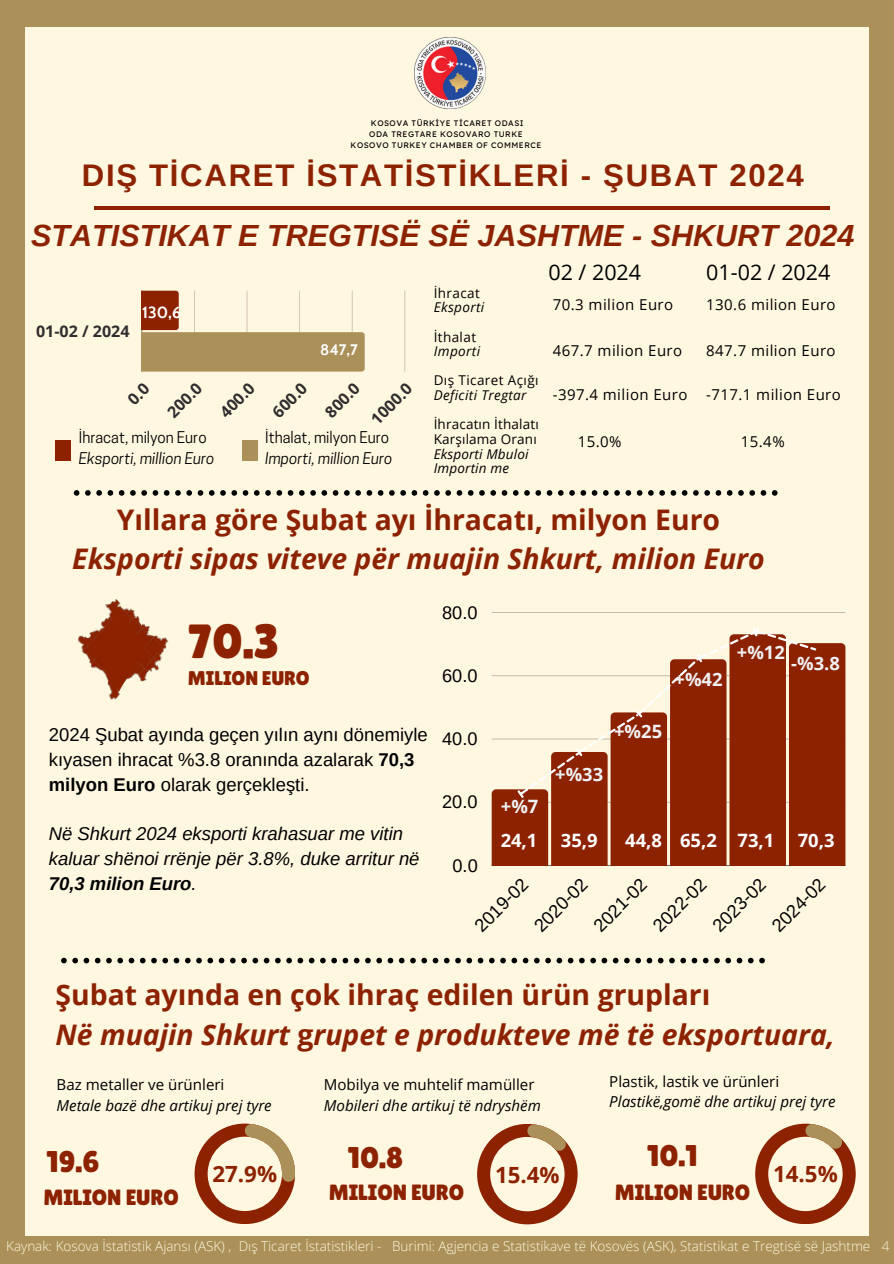
<style>
.page{position:relative;width:894px;height:1264px;background:#fff}
.page>*{position:absolute;margin:0;border:0;box-sizing:border-box;transform-origin:0 0}
.t1{font:48.15px "Lilita One";color:#8c2200}
.t2{font:700 31.2px "Arimo";letter-spacing:.055em;color:#8c2200}
.t3{font:italic 700 30.6px "Arimo";color:#8c2200}
.t4{font:30px "Lilita One";color:#8c2200}
.t5{font:italic 700 28.35px/39.6px "Open Sans";color:#8c2200}
.t6{font:700 22.35px "Open Sans";color:#8c2200}
.t7{font:22.05px "Lilita One";color:#8c2200}
.t8{font:21.45px "Open Sans";color:#000}
.t9{font:19.8px "Lilita One";color:#8c2200}
.t10{font:18.45px/24.8px "Arimo";color:#000}
.t11{font:italic 18.45px/24.8px "Arimo";color:#000}
.t12{font:700 18.3px "Open Sans";color:#fff}
.t13{font:700 18.3px "Open Sans";color:#f0f1f4}
.t14{font:18.15px "Arimo";color:#000}
.t15{font:700 16.05px "Open Sans";color:#302d2e}
.t16{font:700 16.05px "Cabin";color:#fff}
.t17{font:italic 15.15px "Open Sans";color:#000}
.t18{font:15.15px "Open Sans";color:#000}
.t19{font:italic 15.15px "Cooper Hewitt";color:#000}
.t20{font:15.15px "Cooper Hewitt";color:#000}
.t21{font:700 15.15px "Cabin";color:#fff}
.t22{font:15px "Open Sans";letter-spacing:.03em;color:#000}
.t23{font:300 13.5px "Open Sans";color:#fff7e0}
.t24{font:13.5px/14.7px "Open Sans";letter-spacing:.01em;color:#000}
.t25{font:italic 13.5px "Open Sans";letter-spacing:.03em;color:#000}
.t26{font:13.5px "Open Sans";letter-spacing:.03em;color:#000}
.t27{font:italic 13.5px/14.7px "Open Sans";letter-spacing:.01em;color:#000}
.t28{font:8.1px "Lexend Deca";letter-spacing:.06em;color:#000}
.s1{font-style:normal}
.s2{font-weight:700}
</style>
<div class="page">
<div style="left:0;top:0;width:893px;height:1263px;background:#ab9159"></div>
<div style="left:25px;top:27px;width:843px;height:1208px;background:#fff7e0"></div>
<img style="left:414px;top:37px;width:72px;height:71px">
<hr style="left:94px;top:206px;width:734px;height:3px;background:#8c2200">
<svg style="left:74px;top:490px;width:703px;height:5px"></svg>
<svg style="left:477px;top:1124px;width:100px;height:100px"></svg>
<img style="left:78px;top:599px;width:90px;height:101px">
<svg style="left:89px;top:605px;width:61px;height:86px"></svg>
<svg style="left:194px;top:1123px;width:101px;height:101px"></svg>
<svg style="left:61px;top:957px;width:703px;height:6px"></svg>
<svg style="left:755px;top:1123px;width:100px;height:101px"></svg>
<hr style="left:491px;top:865px;width:354px;height:1px;background:#000">
<hr style="left:491px;top:612px;width:354px;height:1px;background:#000">
<hr style="left:141px;top:291px;width:1px;height:80px;background:#302d2e">
<hr style="left:404px;top:291px;width:1px;height:80px;background:#302d2e">
<svg style="left:142px;top:291px;width:222px;height:80px"></svg>
<div style="left:55px;top:440px;width:16px;height:21px;background:#8c2200"></div>
<div style="left:242px;top:440px;width:15px;height:21px;background:#ab9159"></div>
<svg style="left:491px;top:627px;width:354px;height:238px"></svg>
<p class="t28" style="left:371px;top:118px;width:154px">KOSOVA TÜRKİYE TİCARET ODASI</p>
<p class="t28" style="left:369px;top:129px;width:155px">ODA TREGTARE KOSOVARO TURKE</p>
<p class="t28" style="left:350px;top:139px;width:192px">KOSOVO TURKEY CHAMBER OF COMMERCE</p>
<h2 class="t2" style="left:82px;top:157px;width:723px">DIŞ TİCARET İSTATİSTİKLERİ - ŞUBAT 2024</h2>
<h2 class="t3" style="left:31px;top:219px;width:824px">STATISTIKAT E TREGTISË SË JASHTME - SHKURT 2024</h2>
<p class="t15" style="left:36px;top:320px;width:95px">01-02 / 2024</p>
<p class="t16" style="left:142px;top:302px;width:40px">130,6</p>
<p class="t21" style="left:320px;top:340px;width:39px">847,7</p>
<p class="t15" style="left:162px;top:407px;width:43px;rotate:-45deg">20 .0</p>
<p class="t15" style="left:214px;top:407px;width:43px;rotate:-45deg">40 .0</p>
<p class="t15" style="left:267px;top:407px;width:43px;rotate:-45deg">60 .0</p>
<p class="t15" style="left:319px;top:407px;width:43px;rotate:-45deg">80 .0</p>
<p class="t15" style="left:365px;top:413px;width:52px;rotate:-45deg">10 .0</p>
<p class="t20" style="left:79px;top:432px;width:129px">İhracat, milyon Euro</p>
<p class="t19" style="left:79px;top:452px;width:137px">Eksporti, million Euro</p>
<p class="t20" style="left:265px;top:432px;width:125px">İthalat, milyon Euro</p>
<p class="t19" style="left:265px;top:452px;width:129px">Importi, million Euro</p>
<h4 class="t26" style="left:433px;top:283px;width:48px">İhracat</h4>
<p class="t25" style="left:433px;top:298px;width:52px">Eksporti</p>
<p class="t26" style="left:433px;top:327px;width:44px">İthalat</p>
<p class="t25" style="left:433px;top:342px;width:48px">Importi</p>
<p class="t26" style="left:433px;top:371px;width:106px">Dış Ticaret Açığı</p>
<p class="t25" style="left:433px;top:385px;width:94px">Deficiti Tregtar</p>
<p class="t24" style="left:433px;top:416px;width:106px">İhracatın İthalatı<br>Karşılama Oranı</p>
<h3 class="t27" style="left:433px;top:446px;width:96px">Eksporti Mbuloi<br>Importin me</h3>
<p class="t8" style="left:548px;top:257px;width:94px">02 / 2024</p>
<h3 class="t22" style="left:552px;top:294px;width:122px">70.3 milion Euro</h3>
<h3 class="t22" style="left:552px;top:340px;width:131px">467.7 milion Euro</h3>
<h5 class="t22" style="left:552px;top:384px;width:136px">-397.4 milion Euro</h5>
<h5 class="t22" style="left:577px;top:431px;width:45px">15.0%</h5>
<h5 class="t8" style="left:706px;top:257px;width:126px">01-02 / 2024</h5>
<h6 class="t22" style="left:706px;top:294px;width:131px">130.6 milion Euro</h6>
<h6 class="t22" style="left:706px;top:340px;width:131px">847.7 milion Euro</h6>
<p class="t22" style="left:706px;top:384px;width:136px">-717.1 milion Euro</p>
<p class="t22" style="left:740px;top:431px;width:45px">15.4%</p>
<p class="t5" style="left:72px;top:499px;width:693px;text-align:center"><span class="s1">Yıllara göre Şubat ayı İhracatı, milyon Euro<br></span>Eksporti sipas viteve për muajin Shkurt, milion Euro</p>
<p class="t1" style="left:188px;top:613px;width:93px">70.3</p>
<p class="t9" style="left:188px;top:667px;width:123px">MILION EURO</p>
<p class="t10" style="left:49px;top:722px;width:380px">2024 Şubat ayında geçen yılın aynı dönemiyle kıyasen ihracat %3.8 oranında azalarak <span class="s2">70,3 milyon Euro</span> olarak gerçekleşti.</p>
<p class="t11" style="left:49px;top:821px;width:372px">Në Shkurt 2024 eksporti krahasuar me vitin kaluar shënoi rrënje për 3.8%, duke arritur në<br><span class="s2">70,3 milion Euro</span>.</p>
<p class="t14" style="left:442px;top:602px;width:37px">80.0</p>
<p class="t14" style="left:442px;top:665px;width:37px">60.0</p>
<p class="t14" style="left:442px;top:728px;width:37px">40.0</p>
<p class="t14" style="left:442px;top:792px;width:37px">20.0</p>
<p class="t14" style="left:452px;top:855px;width:27px">0.0</p>
<p class="t13" style="left:501px;top:793px;width:39px">+%7</p>
<p class="t13" style="left:674px;top:666px;width:49px">+%42</p>
<p class="t13" style="left:555px;top:761px;width:49px">+%33</p>
<p class="t13" style="left:614px;top:718px;width:49px">+%25</p>
<p class="t12" style="left:500px;top:827px;width:38px">24,1</p>
<p class="t12" style="left:560px;top:827px;width:38px">35,9</p>
<p class="t12" style="left:625px;top:827px;width:38px">44,8</p>
<p class="t12" style="left:680px;top:827px;width:38px">65,2</p>
<p class="t13" style="left:736px;top:639px;width:49px">+%12</p>
<p class="t13" style="left:791px;top:650px;width:50px">-%3.8</p>
<p class="t12" style="left:737px;top:827px;width:38px">73,1</p>
<p class="t12" style="left:797px;top:827px;width:38px">70,3</p>
<p class="t14" style="left:470px;top:921px;width:68px;rotate:-45deg">2019-02</p>
<p class="t14" style="left:530px;top:921px;width:68px;rotate:-45deg">2020-02</p>
<p class="t14" style="left:589px;top:921px;width:68px;rotate:-45deg">2021-02</p>
<p class="t14" style="left:648px;top:921px;width:68px;rotate:-45deg">202 -02</p>
<p class="t14" style="left:708px;top:921px;width:68px;rotate:-45deg">2023-02</p>
<p class="t14" style="left:767px;top:921px;width:68px;rotate:-45deg">2024-02</p>
<p class="t5" style="left:55px;top:974px;width:780px"><span class="s1">Şubat ayında en çok ihraç edilen ürün grupları<br></span>Në muajin Shkurt <span class="s1">g</span>rupet e produkteve më të eksportuara,</p>
<p class="t18" style="left:57px;top:1073px;width:169px">Baz metaller ve ürünleri</p>
<p class="t17" style="left:57px;top:1094px;width:216px">Metale bazë dhe artikuj prej tyre</p>
<p class="t4" style="left:348px;top:1139px;width:57px">10.8</p>
<p class="t7" style="left:43px;top:1184px;width:137px">MILION EURO</p>
<p class="t18" style="left:609px;top:1070px;width:171px">Plastik, lastik ve ürünleri</p>
<p class="t17" style="left:609px;top:1091px;width:228px">Plastikë,gomë dhe artikuj prej tyre</p>
<p class="t18" style="left:324px;top:1073px;width:212px">Mobilya ve muhtelif mamüller</p>
<p class="t17" style="left:324px;top:1094px;width:218px">Mobileri dhe artikuj të ndryshëm</p>
<p class="t4" style="left:647px;top:1137px;width:52px">10.1</p>
<p class="t7" style="left:614px;top:1180px;width:137px">MILION EURO</p>
<p class="t4" style="left:46px;top:1144px;width:55px">19.6</p>
<p class="t6" style="left:212px;top:1158px;width:66px">27.9%</p>
<p class="t6" style="left:495px;top:1158px;width:66px">15.4%</p>
<p class="t6" style="left:772px;top:1158px;width:66px">14.5%</p>
<h1 class="t7" style="left:329px;top:1180px;width:137px">MILION EURO</h1>
<p class="t23" style="left:6px;top:1236px;width:884px">Kaynak: Kosova İstatistik Ajansı (ASK) , Dış Ticaret İstatistikleri - Burimi: Agjencia e Statistikave të Kosovës (ASK), Statistikat e Tregtisë së Jashtme 4</p>
</div>
